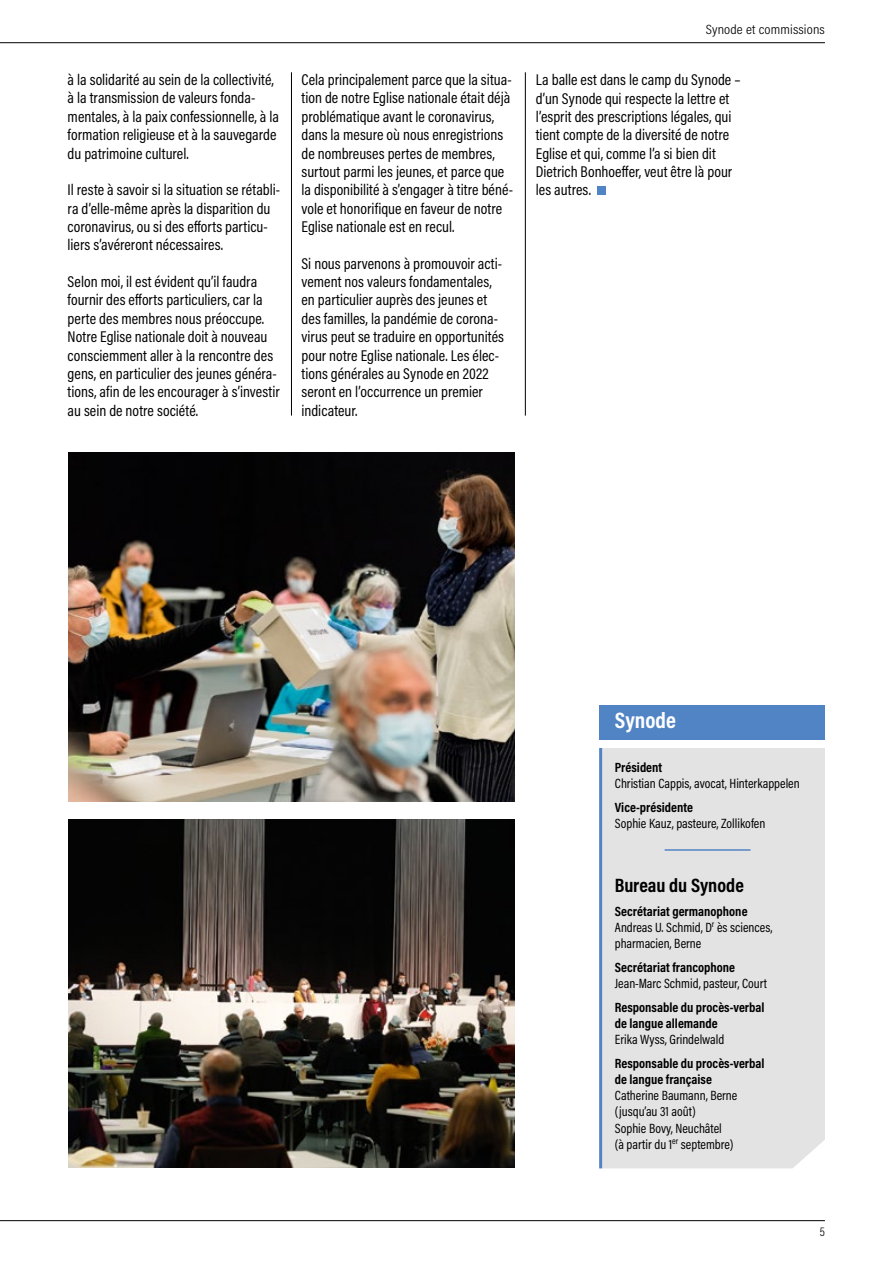
<style>
.page{position:relative;width:893px;height:1263px;background:#fff}
.page>*{position:absolute;margin:0;border:0;box-sizing:border-box;transform-origin:0 0}
.t1{font:700 22.5px "Acumin Pro Cond";color:#fff}
.t2{font:700 19.5px "Acumin Pro Cond";color:#000}
.t3{font:15.75px/18.3px "Acumin Pro Cond";color:#000}
.t4{font:13.5px/16.2px "Acumin Pro Cond";color:#000}
.t5{font:700 13.5px/16.2px "Acumin Pro Cond";color:#000}
.t6{font:300 13.5px "Acumin Pro Cond";letter-spacing:.01em;color:#000;scale:1.1 1}
.t7{font:300 12.75px "Acumin Pro Cond";color:#000}
.s1{font-weight:700}
</style>
<div class="page">
<hr style="left:0;top:1220px;width:825px;height:1px;background:#000">
<hr style="left:0;top:42px;width:825px;height:1px;background:#000">
<div style="left:597px;top:187px;width:9px;height:8px;background:#5184c4"></div>
<div style="left:602px;top:748px;width:223px;height:420px;background:#e3e3e3"></div>
<div style="left:599px;top:705px;width:226px;height:34px;background:#5184c4"></div>
<hr style="left:599px;top:748px;width:3px;height:420px;background:#5184c4">
<hr style="left:665px;top:849px;width:85px;height:2px;background:#5184c4">
<hr style="left:291px;top:72px;width:1px;height:344px;background:#000">
<hr style="left:525px;top:72px;width:1px;height:344px;background:#000">
<img style="left:69px;top:452px;width:445px;height:349px">
<img style="left:68px;top:819px;width:446px;height:348px">
<p class="t3" style="left:68px;top:70px;width:213px">à la solidarité au sein de la collectivité, à la transmission de valeurs fonda&shy;mentales, à la paix confessionnelle, à la formation religieuse et à la sauvegarde du patrimoine culturel.</p>
<p class="t3" style="left:68px;top:180px;width:214px">Il reste à savoir si la situation se rétabli&shy;ra d’elle-même après la disparition du coronavirus, ou si des efforts particu&shy;liers s’avéreront nécessaires.</p>
<p class="t3" style="left:68px;top:272px;width:214px">Selon moi, il est évident qu’il faudra fournir des efforts particuliers, car la perte des membres nous préoccupe.<br>Notre Eglise nationale doit à nouveau consciemment aller à la rencontre des gens, en particulier des jeunes généra&shy;tions, afin de les encourager à s’investir au sein de notre société.</p>
<p class="t3" style="left:302px;top:70px;width:213px">Cela principalement parce que la situa&shy;tion de notre Eglise nationale était déjà problématique avant le coronavirus, dans la mesure où nous enregistrions de nombreuses pertes de membres, surtout parmi les jeunes, et parce que la disponibilité à s’engager à titre béné&shy;vole et honorifique en faveur de notre Eglise nationale est en recul.</p>
<p class="t3" style="left:302px;top:254px;width:204px">Si nous parvenons à promouvoir acti&shy;vement nos valeurs fondamentales, en particulier auprès des jeunes et des familles, la pandémie de corona&shy;virus peut se traduire en opportunités pour notre Eglise nationale. Les élec&shy;tions générales au Synode en 2022 seront en l’occurrence un premier indicateur.</p>
<p class="t6" style="left:706px;top:21px;width:110px">Synode et commissions</p>
<p class="t3" style="left:536px;top:70px;width:206px">La balle est dans le camp du Synode – d’un Synode qui respecte la lettre et l’esprit des prescriptions légales, qui tient compte de la diversité de notre Eglise et qui, comme l’a si bien dit Dietrich Bonhoeffer, veut être là pour les autres.</p>
<h1 class="t1" style="left:615px;top:705px;width:63px">Synode</h1>
<p class="t5" style="left:615px;top:759px;width:49px">Président</p>
<p class="t4" style="left:615px;top:775px;width:186px">Christian Cappis, avocat, Hinterkappelen</p>
<p class="t5" style="left:615px;top:799px;width:80px">Vice-présidente</p>
<p class="t4" style="left:615px;top:815px;width:152px">Sophie Kauz, pasteure, Zollikofen</p>
<p class="t2" style="left:615px;top:872px;width:130px">Bureau du Synode</p>
<p class="t4" style="left:615px;top:902px;width:159px"><span class="s1">Secrétariat germanophone<br></span>Andreas U. Schmid, D<sup>r</sup> ès sciences, pharmacien, Berne</p>
<p class="t5" style="left:615px;top:958px;width:122px">Secrétariat francophone</p>
<p class="t4" style="left:615px;top:975px;width:154px">Jean-Marc Schmid, pasteur, Court</p>
<p class="t5" style="left:615px;top:998px;width:151px">Responsable du procès-verbal de langue allemande</p>
<p class="t4" style="left:615px;top:1031px;width:111px">Erika Wyss, Grindelwald</p>
<p class="t5" style="left:615px;top:1054px;width:151px">Responsable du procès-verbal de langue française</p>
<p class="t4" style="left:615px;top:1087px;width:124px">Catherine Baumann, Berne (jusqu’au 31 août)<br>Sophie Bovy, Neuchâtel<br>(à partir du 1<sup>er</sup> septembre)</p>
<p class="t7" style="left:820px;top:1224px;width:7px">5</p>
</div>
